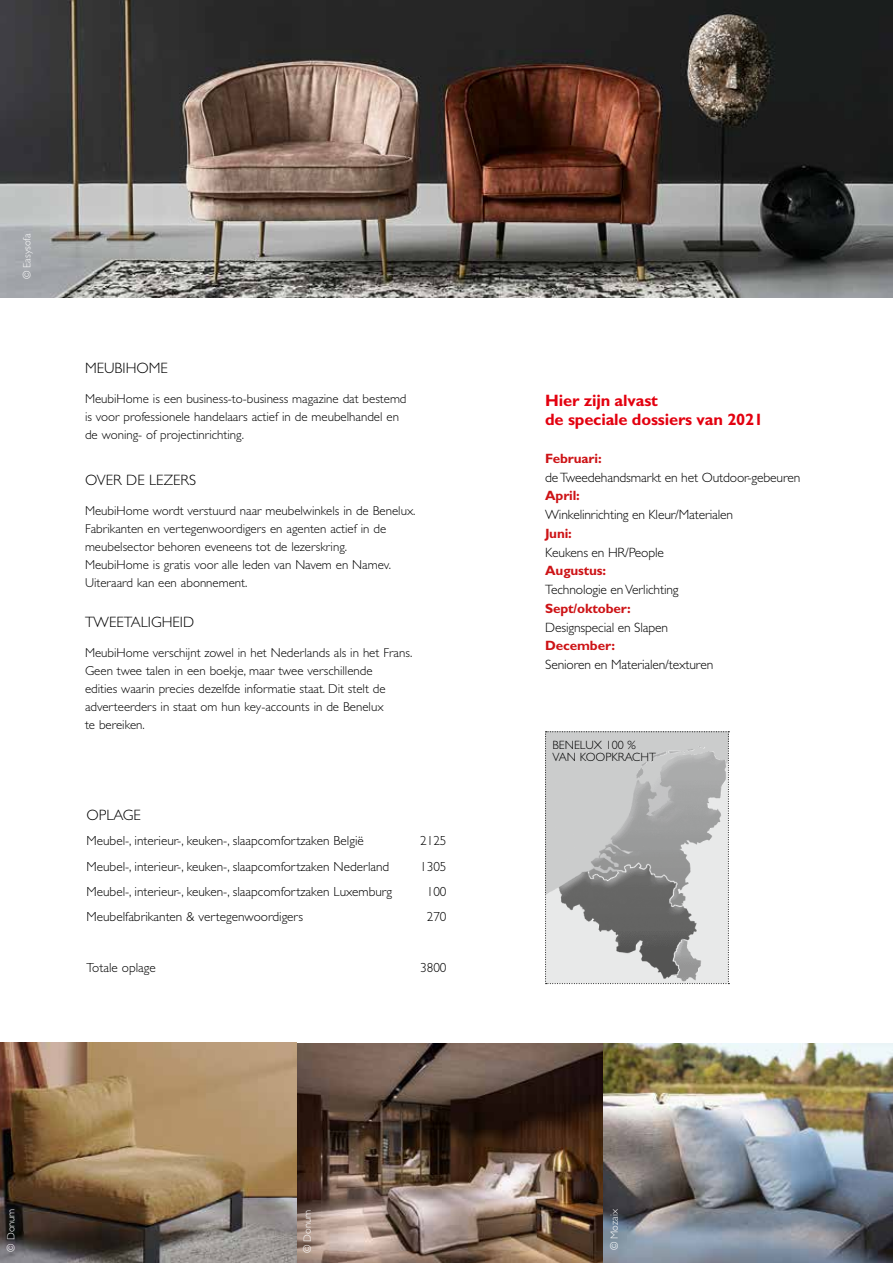
<style>
.page{position:relative;width:893px;height:1263px;background:#fff}
.page>*{position:absolute;margin:0;border:0;box-sizing:border-box;transform-origin:0 0}
.t1{font:700 16.5px/18.8px "Gill Sans";letter-spacing:-.01em;color:#e3000f}
.t2{font:300 15px "Gill Sans";color:#000}
.t3{font:300 13.5px "Gill Sans";letter-spacing:-.01em;color:#000}
.t4{font:700 13.5px "Gill Sans";letter-spacing:-.01em;color:#cd1316}
.t5{font:300 13.2px "Gill Sans";color:#000}
.t6{font:300 12.9px/18px "Gill Sans";color:#000}
.t7{font:300 12px/12px "Gill Sans";color:#000}
.t8{font:300 10.5px "Gill Sans";color:#fff}
</style>
<div class="page">
<svg style="left:545px;top:731px;width:184px;height:253px;background:#b7b8b8"></svg>
<img style="left:0;top:0;width:893px;height:298px">
<img style="left:0;top:1043px;width:603px;height:220px">
<img style="left:603px;top:1043px;width:290px;height:220px">
<p class="t8" style="left:21px;top:279px;width:47px;rotate:-90deg">© Easysofa</p>
<p class="t2" style="left:85px;top:359px;width:84px">MEUBIHOME</p>
<p class="t6" style="left:85px;top:389px;width:323px">MeubiHome is een business-to-business magazine dat bestemd is voor professionele handelaars actief in de meubelhandel en de woning- of projectinrichting.</p>
<p class="t2" style="left:85px;top:472px;width:113px">OVER DE LEZERS</p>
<p class="t6" style="left:85px;top:502px;width:332px">MeubiHome wordt verstuurd naar meubelwinkels in de Benelux.<br>Fabrikanten en vertegenwoordigers en agenten actief in de meubelsector behoren eveneens tot de lezerskring.<br>MeubiHome is gratis voor alle leden van Navem en Namev.<br>Uiteraard kan een abonnement.</p>
<p class="t2" style="left:85px;top:614px;width:111px">TWEETALIGHEID</p>
<p class="t6" style="left:85px;top:644px;width:329px">MeubiHome verschijnt zowel in het Nederlands als in het Frans.<br>Geen twee talen in een boekje, maar twee verschillende<br>edities waarin precies dezelfde informatie staat. Dit stelt de adverteerders in staat om hun key-accounts in de Benelux<br>te bereiken.</p>
<p class="t2" style="left:87px;top:806px;width:56px">OPLAGE</p>
<p class="t5" style="left:87px;top:833px;width:279px">Meubel-, interieur-, keuken-, slaapcomfortzaken België</p>
<p class="t5" style="left:420px;top:833px;width:28px">2125</p>
<p class="t5" style="left:87px;top:859px;width:304px">Meubel-, interieur-, keuken-, slaapcomfortzaken Nederland</p>
<p class="t5" style="left:420px;top:859px;width:28px">1305</p>
<p class="t5" style="left:87px;top:884px;width:307px">Meubel-, interieur-, keuken-, slaapcomfortzaken Luxemburg</p>
<p class="t5" style="left:427px;top:884px;width:21px">100</p>
<p class="t5" style="left:87px;top:909px;width:218px">Meubelfabrikanten &amp; vertegenwoordigers</p>
<p class="t5" style="left:427px;top:909px;width:21px">270</p>
<p class="t5" style="left:87px;top:960px;width:71px">Totale oplage</p>
<p class="t5" style="left:420px;top:960px;width:28px">3800</p>
<p class="t1" style="left:545px;top:391px;width:220px">Hier zijn alvast<br>de speciale dossiers van 2021</p>
<p class="t4" style="left:545px;top:450px;width:58px">Februari:</p>
<p class="t3" style="left:545px;top:469px;width:257px">de Tweedehandsmarkt en het Outdoor-gebeuren</p>
<p class="t4" style="left:545px;top:488px;width:36px">April:</p>
<p class="t3" style="left:545px;top:507px;width:190px">Winkelinrichting en Kleur/Materialen</p>
<p class="t4" style="left:545px;top:525px;width:28px">Juni:</p>
<p class="t3" style="left:545px;top:544px;width:120px">Keukens en HR/People</p>
<p class="t4" style="left:545px;top:563px;width:63px">Augustus:</p>
<p class="t3" style="left:545px;top:582px;width:135px">Technologie en Verlichting</p>
<p class="t4" style="left:545px;top:600px;width:87px">Sept/oktober:</p>
<p class="t3" style="left:545px;top:619px;width:124px">Designspecial en Slapen</p>
<p class="t4" style="left:545px;top:638px;width:71px">December:</p>
<p class="t3" style="left:545px;top:657px;width:170px">Senioren en Materialen/texturen</p>
<p class="t7" style="left:552px;top:739px;width:105px">BENELUX 100 %<br>VAN KOOPKRACHT</p>
<p class="t8" style="left:5px;top:1252px;width:45px;rotate:-90deg">© Donum</p>
<p class="t8" style="left:301px;top:1253px;width:45px;rotate:-90deg">© Donum</p>
<p class="t8" style="left:608px;top:1250px;width:43px;rotate:-90deg">© Mozaix</p>
</div>
